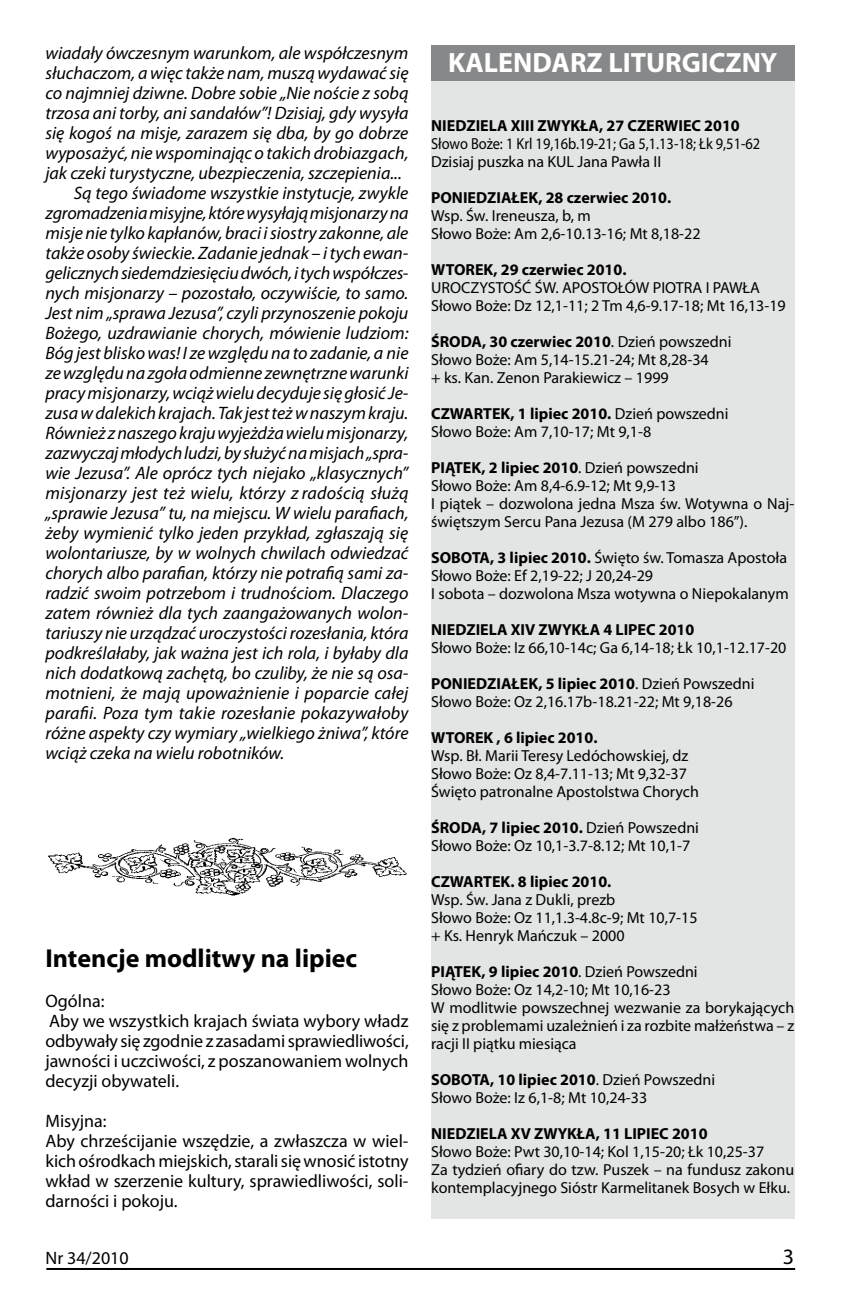
<style>
.page{position:relative;width:851px;height:1304px;background:#fff}
.page>*{position:absolute;margin:0;border:0;box-sizing:border-box;transform-origin:0 0}
.t1{font:700 28px "Myriad Pro";color:#fff}
.t2{font:700 26px "Myriad Pro";color:#000}
.t3{font:italic 18px "Myriad Pro";color:#000}
.t4{font:18px/20px "Myriad Pro";color:#000}
.t5{font:16px/18px "Myriad Pro";color:#000}
.t6{font:700 16px "Myriad Pro";color:#000}
.t7{font:16px/18px "Myriad Pro";color:#000;scale:.9 1}
.s1{font-weight:700}
</style>
<div class="page">
<hr style="left:46px;top:1268px;width:749px;height:2px;background:#000">
<div style="left:431px;top:45px;width:363px;height:1174px;background:#e3e4e4"></div>
<div style="left:431px;top:45px;width:363px;height:36px;background:#878889"></div>
<img style="left:47px;top:837px;width:360px;height:59px">
<p class="t3" style="left:45px;top:42px;width:364px">wiadały ówczesnym warunkom, ale współczesnym</p>
<p class="t3" style="left:45px;top:62px;width:364px">słuchaczom, a więc także nam, muszą wydawać się</p>
<p class="t3" style="left:45px;top:82px;width:364px">co najmniej dziwne. Dobre sobie „Nie noście z sobą</p>
<p class="t3" style="left:45px;top:102px;width:364px">trzosa ani torby, ani sandałów”! Dzisiaj, gdy wysyła</p>
<p class="t3" style="left:45px;top:122px;width:364px">się kogoś na misje, zarazem się dba, by go dobrze</p>
<p class="t3" style="left:45px;top:142px;width:364px">wyposażyć, nie wspominając o takich drobiazgach,</p>
<p class="t3" style="left:45px;top:162px;width:358px">jak czeki turystyczne, ubezpieczenia, szczepienia...</p>
<p class="t3" style="left:74px;top:182px;width:336px">Są tego świadome wszystkie instytucje, zwykle</p>
<p class="t3" style="left:45px;top:202px;width:364px">zgromadzenia misyjne, które wysyłają misjonarzy na</p>
<p class="t3" style="left:45px;top:222px;width:364px">misje nie tylko kapłanów, braci i siostry zakonne, ale</p>
<p class="t3" style="left:45px;top:242px;width:364px">także osoby świeckie. Zadanie jednak – i tych ewan-</p>
<p class="t3" style="left:45px;top:262px;width:364px">gelicznych siedemdziesięciu dwóch, i tych współczes-</p>
<p class="t3" style="left:45px;top:282px;width:364px">nych misjonarzy – pozostało, oczywiście, to samo.</p>
<p class="t3" style="left:45px;top:302px;width:364px">Jest nim „sprawa Jezusa”, czyli przynoszenie pokoju</p>
<p class="t3" style="left:45px;top:322px;width:364px">Bożego, uzdrawianie chorych, mówienie ludziom:</p>
<p class="t3" style="left:45px;top:342px;width:364px">Bóg jest blisko was! I ze względu na to zadanie, a nie</p>
<p class="t3" style="left:45px;top:362px;width:364px">ze względu na zgoła odmienne zewnętrzne warunki</p>
<p class="t3" style="left:45px;top:382px;width:364px">pracy misjonarzy, wciąż wielu decyduje się głosić Je-</p>
<p class="t3" style="left:45px;top:402px;width:364px">zusa w dalekich krajach. Tak jest też w naszym kraju.</p>
<p class="t3" style="left:45px;top:422px;width:364px">Również z naszego kraju wyjeżdża wielu misjonarzy,</p>
<p class="t3" style="left:45px;top:442px;width:364px">zazwyczaj młodych ludzi, by służyć na misjach „spra-</p>
<p class="t3" style="left:45px;top:462px;width:364px">wie Jezusa”. Ale oprócz tych niejako „klasycznych”</p>
<p class="t3" style="left:45px;top:482px;width:364px">misjonarzy jest też wielu, którzy z radością służą</p>
<p class="t3" style="left:45px;top:502px;width:364px">„sprawie Jezusa” tu, na miejscu. W wielu parafiach,</p>
<p class="t3" style="left:45px;top:522px;width:364px">żeby wymienić tylko jeden przykład, zgłaszają się</p>
<p class="t3" style="left:45px;top:542px;width:364px">wolontariusze, by w wolnych chwilach odwiedzać</p>
<p class="t3" style="left:45px;top:562px;width:364px">chorych albo parafian, którzy nie potrafią sami za-</p>
<p class="t3" style="left:45px;top:582px;width:364px">radzić swoim potrzebom i trudnościom. Dlaczego</p>
<p class="t3" style="left:45px;top:602px;width:364px">zatem również dla tych zaangażowanych wolon-</p>
<p class="t3" style="left:45px;top:622px;width:364px">tariuszy nie urządzać uroczystości rozesłania, która</p>
<p class="t3" style="left:45px;top:642px;width:364px">podkreślałaby, jak ważna jest ich rola, i byłaby dla</p>
<p class="t3" style="left:45px;top:662px;width:364px">nich dodatkową zachętą, bo czuliby, że nie są osa-</p>
<p class="t3" style="left:45px;top:682px;width:364px">motnieni, że mają upoważnienie i poparcie całej</p>
<p class="t3" style="left:45px;top:702px;width:364px">parafii. Poza tym takie rozesłanie pokazywałoby</p>
<p class="t3" style="left:45px;top:722px;width:364px">różne aspekty czy wymiary „wielkiego żniwa”, które</p>
<p class="t3" style="left:45px;top:742px;width:240px">wciąż czeka na wielu robotników.</p>
<h2 class="t2" style="left:45px;top:942px;width:313px">Intencje modlitwy na lipiec</h2>
<p class="t4" style="left:45px;top:991px;width:365px">Ogólna:<br>Aby we wszystkich krajach świata wybory władz odbywały się zgodnie z zasadami sprawiedliwości, jawności i uczciwości, z poszanowaniem wolnych decyzji obywateli.</p>
<p class="t4" style="left:45px;top:1111px;width:365px">Misyjna:<br>Aby chrześcijanie wszędzie, a zwłaszcza w wiel&shy;kich ośrodkach miejskich, starali się wnosić istotny wkład w szerzenie kultury, sprawiedliwości, soli&shy;darności i pokoju.</p>
<p class="t4" style="left:45px;top:1248px;width:85px">Nr 34/2010</p>
<h1 class="t1" style="left:448px;top:44px;width:331px">KALENDARZ LITURGICZNY</h1>
<p class="t6" style="left:431px;top:115px;width:310px">NIEDZIELA XIII ZWYKŁA, 27 CZERWIEC 2010</p>
<p class="t7" style="left:431px;top:134px;width:367px">Słowo Boże: 1 Krl 19,16b.19-21; Ga 5,1.13-18; Łk 9,51-62<br>Dzisiaj puszka na KUL Jana Pawła II</p>
<p class="t6" style="left:431px;top:187px;width:242px">PONIEDZIAŁEK, 28 czerwiec 2010.</p>
<p class="t5" style="left:431px;top:206px;width:271px">Wsp. Św. Ireneusza, b, m<br>Słowo Boże: Am 2,6-10.13-16; Mt 8,18-22</p>
<p class="t6" style="left:431px;top:259px;width:197px">WTOREK, 29 czerwiec 2010.</p>
<p class="t5" style="left:431px;top:278px;width:356px">UROCZYSTOŚĆ ŚW. APOSTOŁÓW PIOTRA I PAWŁA<br>Słowo Boże: Dz 12,1-11; 2 Tm 4,6-9.17-18; Mt 16,13-19</p>
<p class="t5" style="left:431px;top:332px;width:302px"><span class="s1">ŚRODA, 30 czerwiec 2010</span>. Dzień powszedni<br>Słowo Boże: Am 5,14-15.21-24; Mt 8,28-34<br>+ ks. Kan. Zenon Parakiewicz – 1999</p>
<p class="t5" style="left:431px;top:404px;width:299px"><span class="s1">CZWARTEK, 1 lipiec 2010.</span> Dzień powszedni<br>Słowo Boże: Am 7,10-17; Mt 9,1-8</p>
<p class="t5" style="left:431px;top:458px;width:364px"><span class="s1">PIĄTEK, 2 lipiec 2010</span>. Dzień powszedni<br>Słowo Boże: Am 8,4-6.9-12; Mt 9,9-13<br>I piątek – dozwolona jedna Msza św. Wotywna o Naj&shy;świętszym Sercu Pana Jezusa (M 279 albo 186”).</p>
<p class="t5" style="left:431px;top:548px;width:359px"><span class="s1">SOBOTA, 3 lipiec 2010.</span> Święto św. Tomasza Apostoła<br>Słowo Boże: Ef 2,19-22; J 20,24-29<br>I sobota – dozwolona Msza wotywna o Niepokalanym</p>
<p class="t6" style="left:431px;top:619px;width:265px">NIEDZIELA XIV ZWYKŁA 4 LIPEC 2010</p>
<p class="t5" style="left:431px;top:638px;width:357px">Słowo Boże: Iz 66,10-14c; Ga 6,14-18; Łk 10,1-12.17-20</p>
<p class="t5" style="left:431px;top:674px;width:325px"><span class="s1">PONIEDZIAŁEK, 5 lipiec 2010</span>. Dzień Powszedni<br>Słowo Boże: Oz 2,16.17b-18.21-22; Mt 9,18-26</p>
<p class="t6" style="left:431px;top:727px;width:168px">WTOREK , 6 lipiec 2010.</p>
<p class="t5" style="left:431px;top:746px;width:269px">Wsp. Bł. Marii Teresy Ledóchowskiej, dz<br>Słowo Boże: Oz 8,4-7.11-13; Mt 9,32-37<br>Święto patronalne Apostolstwa Chorych</p>
<p class="t5" style="left:431px;top:818px;width:269px"><span class="s1">ŚRODA, 7 lipiec 2010.</span> Dzień Powszedni<br>Słowo Boże: Oz 10,1-3.7-8.12; Mt 10,1-7</p>
<p class="t6" style="left:431px;top:871px;width:182px">CZWARTEK. 8 lipiec 2010.</p>
<p class="t5" style="left:431px;top:890px;width:268px">Wsp. Św. Jana z Dukli, prezb<br>Słowo Boże: Oz 11,1.3-4.8c-9; Mt 10,7-15 + Ks. Henryk Mańczuk – 2000</p>
<p class="t5" style="left:431px;top:962px;width:364px"><span class="s1">PIĄTEK, 9 lipiec 2010</span>. Dzień Powszedni<br>Słowo Boże: Oz 14,2-10; Mt 10,16-23<br>W modlitwie powszechnej wezwanie za borykających się z problemami uzależnień i za rozbite małżeństwa – z racji II piątku miesiąca</p>
<p class="t5" style="left:431px;top:1070px;width:285px"><span class="s1">SOBOTA, 10 lipiec 2010</span>. Dzień Powszedni<br>Słowo Boże: Iz 6,1-8; Mt 10,24-33</p>
<p class="t6" style="left:431px;top:1123px;width:278px">NIEDZIELA XV ZWYKŁA, 11 LIPIEC 2010</p>
<p class="t5" style="left:431px;top:1142px;width:364px">Słowo Boże: Pwt 30,10-14; Kol 1,15-20; Łk 10,25-37<br>Za tydzień ofiary do tzw. Puszek – na fundusz zakonu kontemplacyjnego Sióstr Karmelitanek Bosych w Ełku.</p>
</div>
